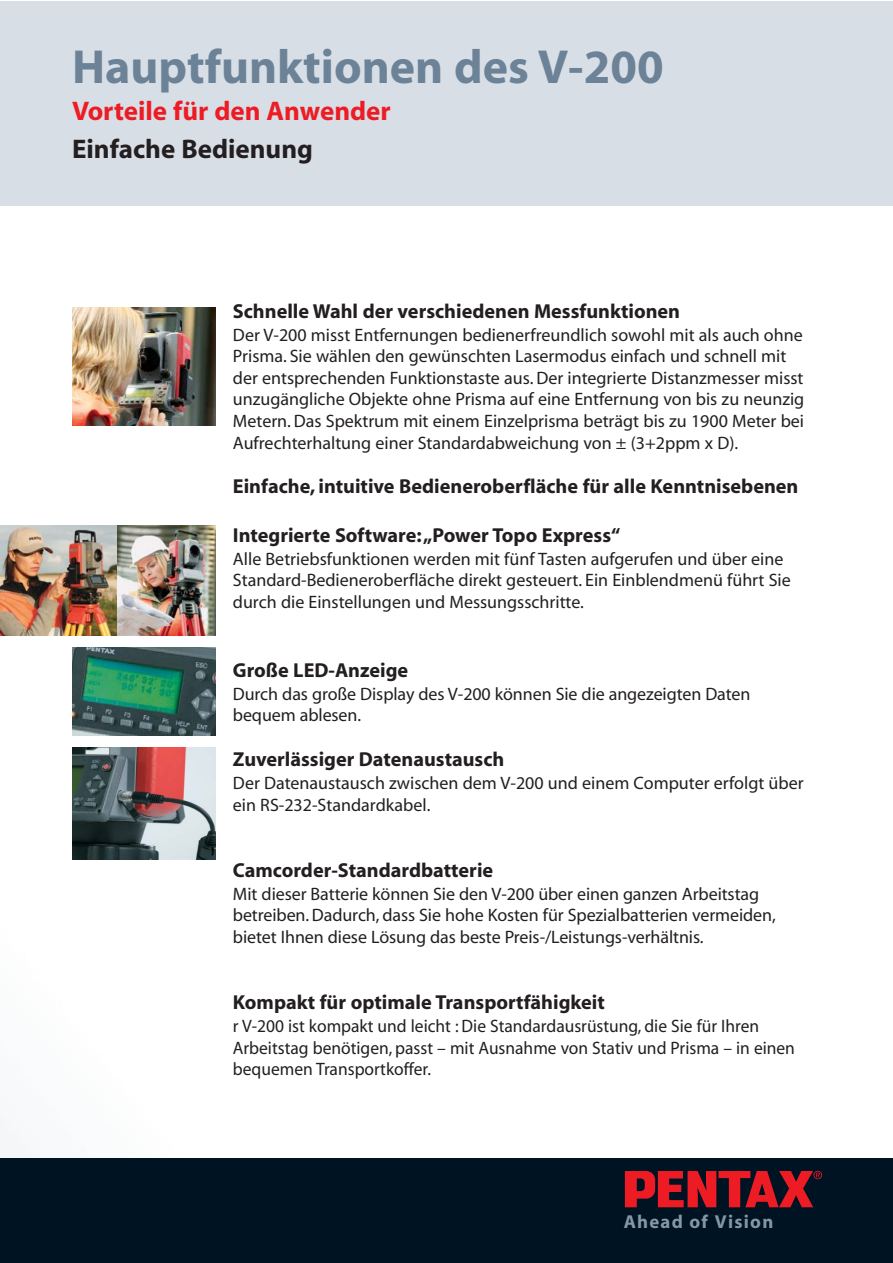
<style>
.page{position:relative;width:893px;height:1263px;background:#fff}
.page>*{position:absolute;margin:0;border:0;box-sizing:border-box;transform-origin:0 0}
.t1{font:700 48px "Myriad";color:#6c8297}
.t2{font:700 27px "Myriad";color:#ed1c24}
.t3{font:700 27px "Myriad";color:#231f20}
.t4{font:700 20.25px "Myriad";color:#231f20}
.t5{font:700 18.75px "Myriad";letter-spacing:.065em;color:#8497aa}
.t6{font:18px/21.6px "Myriad";color:#231f20}
</style>
<div class="page">
<img style="left:0;top:205px;width:541px;height:953px">
<div style="left:0;top:1158px;width:893px;height:105px;background:#001323"></div>
<div style="left:0;top:1px;width:893px;height:204px;background:#d7dee6"></div>
<svg style="left:625px;top:1171px;width:197px;height:36px"></svg>
<img style="left:72px;top:647px;width:143px;height:88px">
<img style="left:72px;top:747px;width:143px;height:112px">
<img style="left:116px;top:525px;width:99px;height:111px">
<img style="left:0;top:525px;width:116px;height:111px">
<img style="left:72px;top:308px;width:143px;height:117px">
<h1 class="t1" style="left:72px;top:49px;width:593px">Hauptfunktionen des V-200</h1>
<h2 class="t2" style="left:72px;top:101px;width:320px">Vorteile für den Anwender</h2>
<h2 class="t3" style="left:72px;top:139px;width:242px">Einfache Bedienung</h2>
<p class="t4" style="left:233px;top:304px;width:449px">Schnelle Wahl der verschiedenen Messfunktionen</p>
<p class="t6" style="left:233px;top:325px;width:573px">Der V-200 misst Entfernungen bedienerfreundlich sowohl mit als auch ohne Prisma. Sie wählen den gewünschten Lasermodus einfach und schnell mit der entsprechenden Funktionstaste aus. Der integrierte Distanzmesser misst unzugängliche Objekte ohne Prisma auf eine Entfernung von bis zu neunzig Metern. Das Spektrum mit einem Einzelprisma beträgt bis zu 1900 Meter bei Aufrechterhaltung einer Standardabweichung von ± (3+2ppm x D).</p>
<p class="t4" style="left:233px;top:479px;width:567px">Einfache, intuitive Bedieneroberfläche für alle Kenntnisebenen</p>
<p class="t4" style="left:233px;top:528px;width:389px">Integrierte Software:„Power Topo Express“</p>
<p class="t6" style="left:233px;top:549px;width:559px">Alle Betriebsfunktionen werden mit fünf Tasten aufgerufen und über eine<br>Standard-Bedieneroberfläche direkt gesteuert. Ein Einblendmenü führt Sie durch die Einstellungen und Messungsschritte.</p>
<p class="t4" style="left:233px;top:663px;width:177px">Große LED-Anzeige</p>
<p class="t6" style="left:233px;top:684px;width:519px">Durch das große Display des V-200 können Sie die angezeigten Daten bequem ablesen.</p>
<p class="t4" style="left:233px;top:752px;width:273px">Zuverlässiger Datenaustausch</p>
<p class="t6" style="left:233px;top:773px;width:572px">Der Datenaustausch zwischen dem V-200 und einem Computer erfolgt über ein RS-232-Standardkabel.</p>
<p class="t4" style="left:233px;top:863px;width:262px">Camcorder-Standardbatterie</p>
<p class="t6" style="left:233px;top:884px;width:544px">Mit dieser Batterie können Sie den V-200 über einen ganzen Arbeitstag betreiben. Dadurch, dass Sie hohe Kosten für Spezialbatterien vermeiden, bietet Ihnen diese Lösung das beste Preis-/Leistungs-verhältnis.</p>
<p class="t4" style="left:233px;top:995px;width:374px">Kompakt für optimale Transportfähigkeit</p>
<p class="t6" style="left:233px;top:1016px;width:564px">r V-200 ist kompakt und leicht : Die Standardausrüstung, die Sie für Ihren<br>Arbeitstag benötigen, passt – mit Ausnahme von Stativ und Prisma – in einen bequemen Transportkoffer.</p>
<p class="t5" style="left:624px;top:1214px;width:151px">Ahead of Vision</p>
</div>
